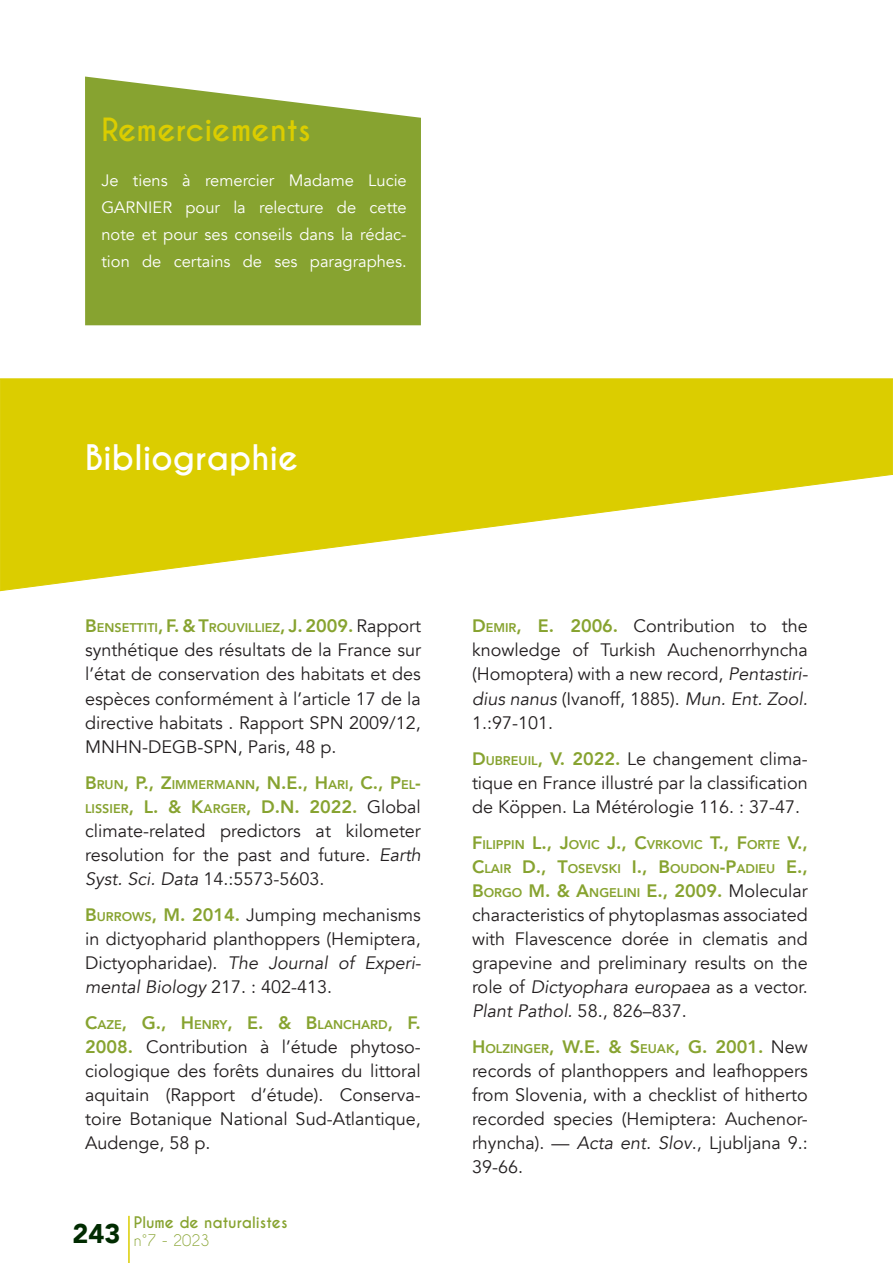
<style>
.page{position:relative;width:893px;height:1263px;background:#fff}
.page>*{position:absolute;margin:0;border:0;box-sizing:border-box;transform-origin:0 0}
.t1{font:700 33px "Caviar Dreams";color:#fff}
.t2{font:700 30px "Caviar Dreams";color:#dbcd00}
.t3{font:18px/24px "Avenir";color:#231f20;text-align:justify}
.t4{font:16.5px/27px "Avenir";color:#fff;text-align:justify}
.t5{font:700 15px/18px "Caviar Dreams";color:#87a330}
.t6{font:800 12.6px/24px "Avenir";color:#87a330}
.s1{font-size:18px}
.s2{font-weight:400;font-size:18px;color:#231f20}
.s3{font-weight:800;color:#87a330}
.s4{font-weight:800;font-size:12.6px;color:#87a330}
.s5{font-style:italic}
.s6{font-weight:400}
</style>
<div class="page">
<hr style="left:128px;top:1216px;width:2px;height:47px;background:#dbcd00">
<svg style="left:0;top:378px;width:893px;height:213px"></svg>
<svg style="left:85px;top:77px;width:336px;height:248px;background:#90aa40"></svg>
<p class="t2" style="left:101px;top:112px;width:211px">Remerciements</p>
<p class="t4" style="left:101px;top:168px;width:307px">Je tiens à remercier Madame Lucie</p>
<p class="t4" style="left:101px;top:195px;width:307px">GARNIER pour la relecture de cette note et pour ses conseils dans la rédac&shy;tion de certains de ses paragraphes.</p>
<p class="t1" style="left:85px;top:437px;width:215px">Bibliographie</p>
<p class="t6" style="left:85px;top:616px;width:337px"><span class="s1">B</span>ENSETTITI<span class="s1">, F. &amp; T</span>ROUVILLIEZ<span class="s1">, J. 2009.</span> <span class="s2">Rapport</span></p>
<p class="t3" style="left:85px;top:639px;width:337px">synthétique des résultats de la France sur l’état de conservation des habitats et des espèces conformément à l’article 17 de la directive habitats . Rapport SPN 2009/12, MNHN-DEGB-SPN, Paris, 48 p.</p>
<p class="t3" style="left:85px;top:771px;width:337px"><span class="s3">B</span><span class="s4">RUN</span><span class="s3">, P., Z</span><span class="s4">IMMERMANN</span><span class="s3">, N.E., H</span><span class="s4">ARI</span><span class="s3">, C., P</span><span class="s4">EL</span><span class="s3">-</span><span class="s4">LISSIER</span><span class="s3">, L. &amp; K</span><span class="s4">ARGER</span><span class="s3">, D.N . 2022.</span> Global climate-related predictors at kilometer resolution for the past and future. <span class="s5">Earth Syst. Sci. Data</span> 14.:5573-5603.</p>
<p class="t3" style="left:85px;top:903px;width:337px"><span class="s3">B</span><span class="s4">URROWS</span><span class="s3">, M . 2014.</span> Jumping mechanisms in dictyopharid planthoppers (Hemiptera, Dictyopharidae). <span class="s5">The Journal of Experi&shy;mental Biology</span> 217. : 402-413.</p>
<p class="t6" style="left:85px;top:1012px;width:337px"><span class="s1">C</span>AZE<span class="s1">, G., H</span>ENRY<span class="s1">, E. &amp; B</span>LANCHARD<span class="s1">, F.</span></p>
<p class="t3" style="left:85px;top:1035px;width:337px"><span class="s3">2008.</span> Contribution à l’étude phytoso&shy;ciologique des forêts dunaires du littoral aquitain (Rapport d’étude). Conserva&shy;toire Botanique National Sud-Atlantique, Audenge, 58 p.</p>
<p class="t5" style="left:72px;top:1213px;width:217px;text-indent:61px">Plume de naturalistes<br><sup>243</sup> <span class="s6">n°7 - 2023</span></p>
<p class="t3" style="left:472px;top:615px;width:337px"><span class="s3">D</span><span class="s4">EMIR</span><span class="s3">, E. 2006.</span> Contribution to the knowledge of Turkish Auchenorrhyncha (Homoptera) with a new record, <span class="s5">Pentastiri&shy;dius nanus</span> (Ivanoff, 1885). <span class="s5">Mun. Ent. Zool.<br></span>1.:97-101.</p>
<p class="t3" style="left:472px;top:747px;width:337px"><span class="s3">D</span><span class="s4">UBREUIL</span><span class="s3">, V. 2022.</span> Le changement clima&shy;tique en France illustré par la classification de Köppen. La Métérologie 116. : 37-47.</p>
<p class="t6" style="left:472px;top:832px;width:337px"><span class="s1">F</span>ILIPPIN <span class="s1">L., J</span>OVIC <span class="s1">J., C</span>VRKOVIC <span class="s1">T., F</span>ORTE <span class="s1">V.,<br>C</span>LAIR <span class="s1">D., T</span>OSEVSKI <span class="s1">I., B</span>OUDON<span class="s1">-P</span>ADIEU <span class="s1">E.,</span></p>
<p class="t3" style="left:472px;top:879px;width:337px"><span class="s3">B</span><span class="s4">ORGO</span> <span class="s3">M . &amp; A</span><span class="s4">NGELINI</span> <span class="s3">E., 2009.</span> Molecular characteristics of phytoplasmas associated with Flavescence dorée in clematis and grapevine and preliminary results on the role of <span class="s5">Dictyophara europaea</span> as a vector.<br><span class="s5">Plant Pathol.</span> 58., 826–837.</p>
<p class="t3" style="left:472px;top:1035px;width:337px"><span class="s3">H</span><span class="s4">OLZINGER</span><span class="s3">, W.E. &amp; S</span><span class="s4">EUAK</span><span class="s3">, G. 2001.</span> New records of planthoppers and leafhoppers from Slovenia, with a checklist of hitherto recorded species (Hemiptera: Auchenor&shy;rhyncha). — <span class="s5">Acta ent. Slov</span>., Ljubljana 9.:<br>39-66.</p>
</div>
